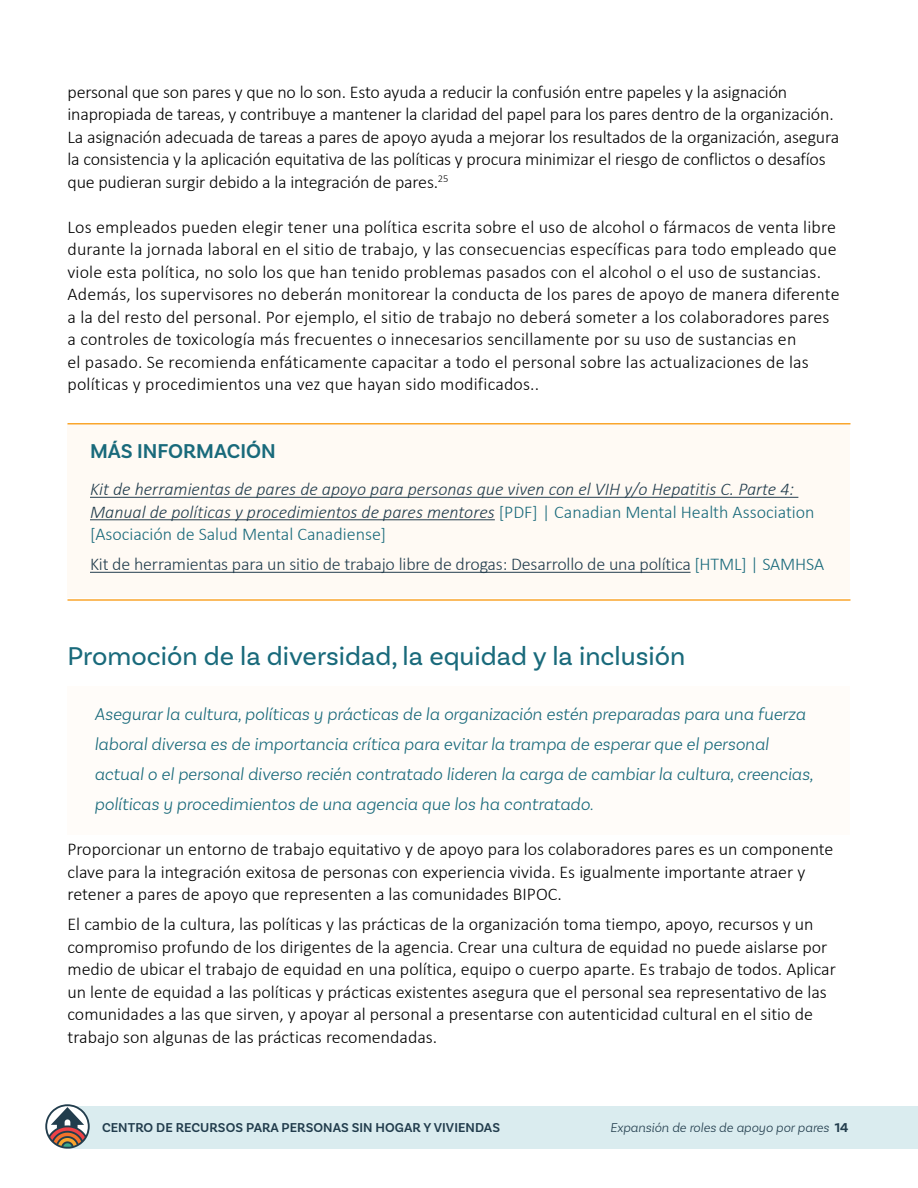
<style>
.page{position:relative;width:918px;height:1188px;background:#fff}
.page>*{position:absolute;margin:0;border:0;box-sizing:border-box;transform-origin:0 0}
.t1{font:27px "Basic Sans";color:#196a7b}
.t2{font:600 21px "Basic Sans";color:#196a7b}
.t3{font:300 18px/22.5px "Calibri";color:#000}
.t4{font:italic 300 18px/30px "Basic Sans";color:#196a7b}
.t5{font:italic 300 18px/22.5px "Calibri";color:#223d4d}
.t6{font:300 18px "Calibri";letter-spacing:-.01em;color:#223d4d}
.t7{font:600 13.5px "Basic Sans";letter-spacing:.005em;color:#223d4d}
.t8{font:italic 300 13.5px "Basic Sans";color:#223d4d}
.s1{font-style:normal;color:#196a7b}
.s2{color:#196a7b}
.s3{font-weight:700;font-style:normal}
</style>
<div class="page">
<div style="left:66px;top:1106px;width:852px;height:43px;background:#daecef"></div>
<svg style="left:45px;top:1104px;width:45px;height:45px"></svg>
<div style="left:68px;top:424px;width:782px;height:57px;background:#fffaf4"></div>
<hr style="left:68px;top:423px;width:782px;height:1px;background:#faa62c">
<div style="left:68px;top:458px;width:782px;height:140px;background:#fffaf4"></div>
<hr style="left:68px;top:599px;width:782px;height:2px;background:#faa62c">
<hr style="left:90px;top:497px;width:708px;height:1px;background:#223d4d">
<hr style="left:90px;top:519px;width:405px;height:1px;background:#223d4d">
<hr style="left:90px;top:572px;width:601px;height:1px;background:#223d4d">
<div style="left:68px;top:686px;width:782px;height:149px;background:#fffcf9"></div>
<p class="t3" style="left:68px;top:80px;width:773px">personal que son pares y que no lo son. Esto ayuda a reducir la confusión entre papeles y la asignación inapropiada de tareas, y contribuye a mantener la claridad del papel para los pares dentro de la organización.<br>La asignación adecuada de tareas a pares de apoyo ayuda a mejorar los resultados de la organización, asegura la consistencia y la aplicación equitativa de las políticas y procura minimizar el riesgo de conflictos o desafíos que pudieran surgir debido a la integración de pares.<sup>25</sup></p>
<p class="t3" style="left:67px;top:215px;width:774px">Los empleados pueden elegir tener una política escrita sobre el uso de alcohol o fármacos de venta libre durante la jornada laboral en el sitio de trabajo, y las consecuencias específicas para todo empleado que viole esta política, no solo los que han tenido problemas pasados con el alcohol o el uso de sustancias.<br>Además, los supervisores no deberán monitorear la conducta de los pares de apoyo de manera diferente a la del resto del personal. Por ejemplo, el sitio de trabajo no deberá someter a los colaboradores pares a controles de toxicología más frecuentes o innecesarios sencillamente por su uso de sustancias en<br>el pasado. Se recomienda enfáticamente capacitar a todo el personal sobre las actualizaciones de las políticas y procedimientos una vez que hayan sido modificados..</p>
<h4 class="t2" style="left:90px;top:438px;width:187px">MÁS INFORMACIÓN</h4>
<p class="t5" style="left:90px;top:478px;width:726px">Kit de herramientas de pares de apoyo para personas que viven con el VIH y/o Hepatitis C. Parte 4:<br>Manual de políticas y procedimientos de pares mentores <span class="s1">[PDF] | Canadian Mental Health Association [Asociación de Salud Mental Canadiense]</span></p>
<p class="t6" style="left:90px;top:553px;width:736px">Kit de herramientas para un sitio de trabajo libre de drogas: Desarrollo de una política <span class="s2">[HTML] | SAMHSA</span></p>
<h3 class="t1" style="left:68px;top:640px;width:619px">Promoción de la diversidad, la equidad y la inclusión</h3>
<p class="t4" style="left:94px;top:699px;width:721px">Asegurar la cultura, políticas y prácticas de la organización estén preparadas para una fuerza laboral diversa es de importancia crítica para evitar la trampa de esperar que el personal actual o el personal diverso recién contratado lideren la carga de cambiar la cultura, creencias, políticas y procedimientos de una agencia que los ha contratado.</p>
<p class="t3" style="left:68px;top:838px;width:768px">Proporcionar un entorno de trabajo equitativo y de apoyo para los colaboradores pares es un componente clave para la integración exitosa de personas con experiencia vivida. Es igualmente importante atraer y retener a pares de apoyo que representen a las comunidades BIPOC.</p>
<p class="t3" style="left:68px;top:913px;width:770px">El cambio de la cultura, las políticas y las prácticas de la organización toma tiempo, apoyo, recursos y un compromiso profundo de los dirigentes de la agencia. Crear una cultura de equidad no puede aislarse por medio de ubicar el trabajo de equidad en una política, equipo o cuerpo aparte. Es trabajo de todos. Aplicar un lente de equidad a las políticas y prácticas existentes asegura que el personal sea representativo de las comunidades a las que sirven, y apoyar al personal a presentarse con autenticidad cultural en el sitio de trabajo son algunas de las prácticas recomendadas.</p>
<p class="t7" style="left:102px;top:1119px;width:400px">CENTRO DE RECURSOS PARA PERSONAS SIN HOGAR Y VIVIENDAS</p>
<p class="t8" style="left:610px;top:1119px;width:240px">Expansión de roles de apoyo por pares <span class="s3">14</span></p>
</div>
